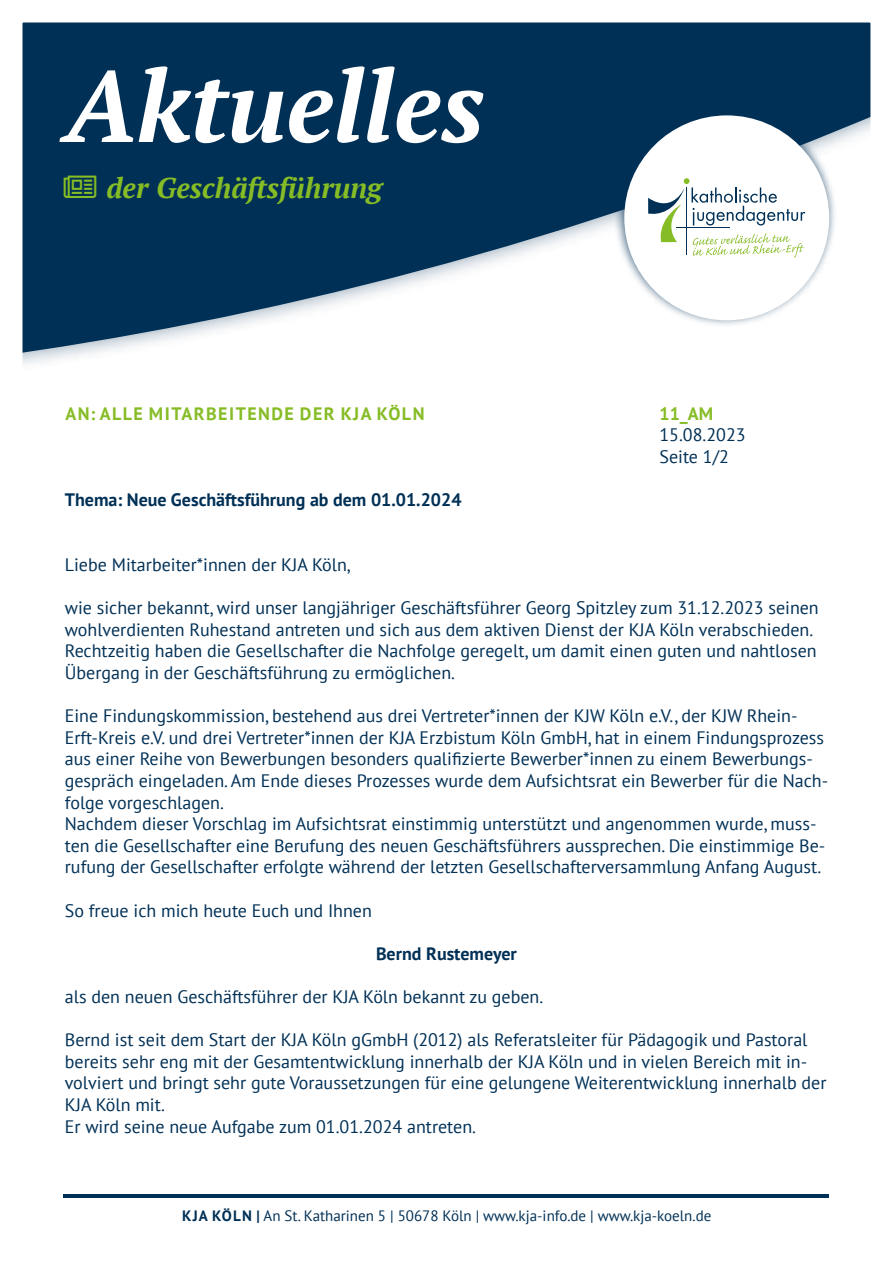
<style>
.page{position:relative;width:893px;height:1263px;background:#fff}
.page>*{position:absolute;margin:0;border:0;box-sizing:border-box;transform-origin:0 0}
.t1{font:italic 700 100.5px "PT Serif";color:#fff}
.t2{font:italic 700 28.5px "PT Serif";color:#86bc25}
.t3{font:18px/21.6px "PT Sans";color:#003056}
.t4{font:700 18px "PT Sans";color:#003056}
.t5{font:700 18px "PT Sans";letter-spacing:.08em;color:#86bc25}
.t6{font:15px "PT Sans";color:#003056}
.s1{font-weight:700}
</style>
<div class="page">
<svg style="left:23px;top:23px;width:847px;height:335px;fill:#003056"></svg>
<hr style="left:64px;top:1194px;width:765px;height:3px;background:#003056">
<div style="left:613px;top:102px;width:225px;height:225px;background:#003056;opacity:.75"></div>
<div style="left:624px;top:115px;width:205px;height:205px;background:#fff;border-radius:50%"></div>
<svg style="left:648px;top:178px;width:157px;height:79px"></svg>
<svg style="left:64px;top:175px;width:32px;height:22px"></svg>
<h1 class="t1" style="left:64px;top:40px;width:422px">Aktuelles</h1>
<h2 class="t2" style="left:106px;top:168px;width:277px">der Geschäftsführung</h2>
<p class="t5" style="left:66px;top:401px;width:360px">AN: ALLE MITARBEITENDE DER KJA KÖLN</p>
<p class="t4" style="left:65px;top:488px;width:398px">Thema: Neue Geschäftsführung ab dem 01.01.2024</p>
<p class="t5" style="left:659px;top:401px;width:55px">11_AM</p>
<p class="t3" style="left:659px;top:424px;width:88px">15.08.2023<br>Seite 1/2</p>
<p class="t3" style="left:65px;top:553px;width:287px">Liebe Mitarbeiter*innen der KJA Köln,</p>
<p class="t3" style="left:65px;top:597px;width:755px">wie sicher bekannt, wird unser langjähriger Geschäftsführer Georg Spitzley zum 31.12.2023 seinen wohlverdienten Ruhestand antreten und sich aus dem aktiven Dienst der KJA Köln verabschieden.<br>Rechtzeitig haben die Gesellschafter die Nachfolge geregelt, um damit einen guten und nahtlosen Übergang in der Geschäftsführung zu ermöglichen.</p>
<p class="t3" style="left:65px;top:705px;width:765px">Eine Findungskommission, bestehend aus drei Vertreter*innen der KJW Köln e.V., der KJW Rhein-Erft-Kreis e.V. und drei Vertreter*innen der KJA Erzbistum Köln GmbH, hat in einem Findungsprozess aus einer Reihe von Bewerbungen besonders qualifizierte Bewerber*innen zu einem Bewerbungs&shy;gespräch eingeladen. Am Ende dieses Prozesses wurde dem Aufsichtsrat ein Bewerber für die Nach&shy;folge vorgeschlagen.<br>Nachdem dieser Vorschlag im Aufsichtsrat einstimmig unterstützt und angenommen wurde, muss&shy;ten die Gesellschafter eine Berufung des neuen Geschäftsführers aussprechen. Die einstimmige Be&shy;rufung der Gesellschafter erfolgte während der letzten Gesellschafterversammlung Anfang August.</p>
<p class="t3" style="left:65px;top:899px;width:309px">So freue ich mich heute Euch und Ihnen</p>
<p class="t4" style="left:376px;top:941px;width:142px">Bernd Rustemeyer</p>
<p class="t3" style="left:65px;top:985px;width:480px">als den neuen Geschäftsführer der KJA Köln bekannt zu geben.</p>
<p class="t3" style="left:65px;top:1029px;width:763px">Bernd ist seit dem Start der KJA Köln gGmbH (2012) als Referatsleiter für Pädagogik und Pastoral bereits sehr eng mit der Gesamtentwicklung innerhalb der KJA Köln und in vielen Bereich mit in&shy;volviert und bringt sehr gute Voraussetzungen für eine gelungene Weiterentwicklung innerhalb der KJA Köln mit.<br>Er wird seine neue Aufgabe zum 01.01.2024 antreten.</p>
<p class="t6" style="left:182px;top:1206px;width:531px"><span class="s1">KJA KÖLN |</span> An St. Katharinen 5 | 50678 Köln | www.kja-info.de | www.kja-koeln.de</p>
</div>
